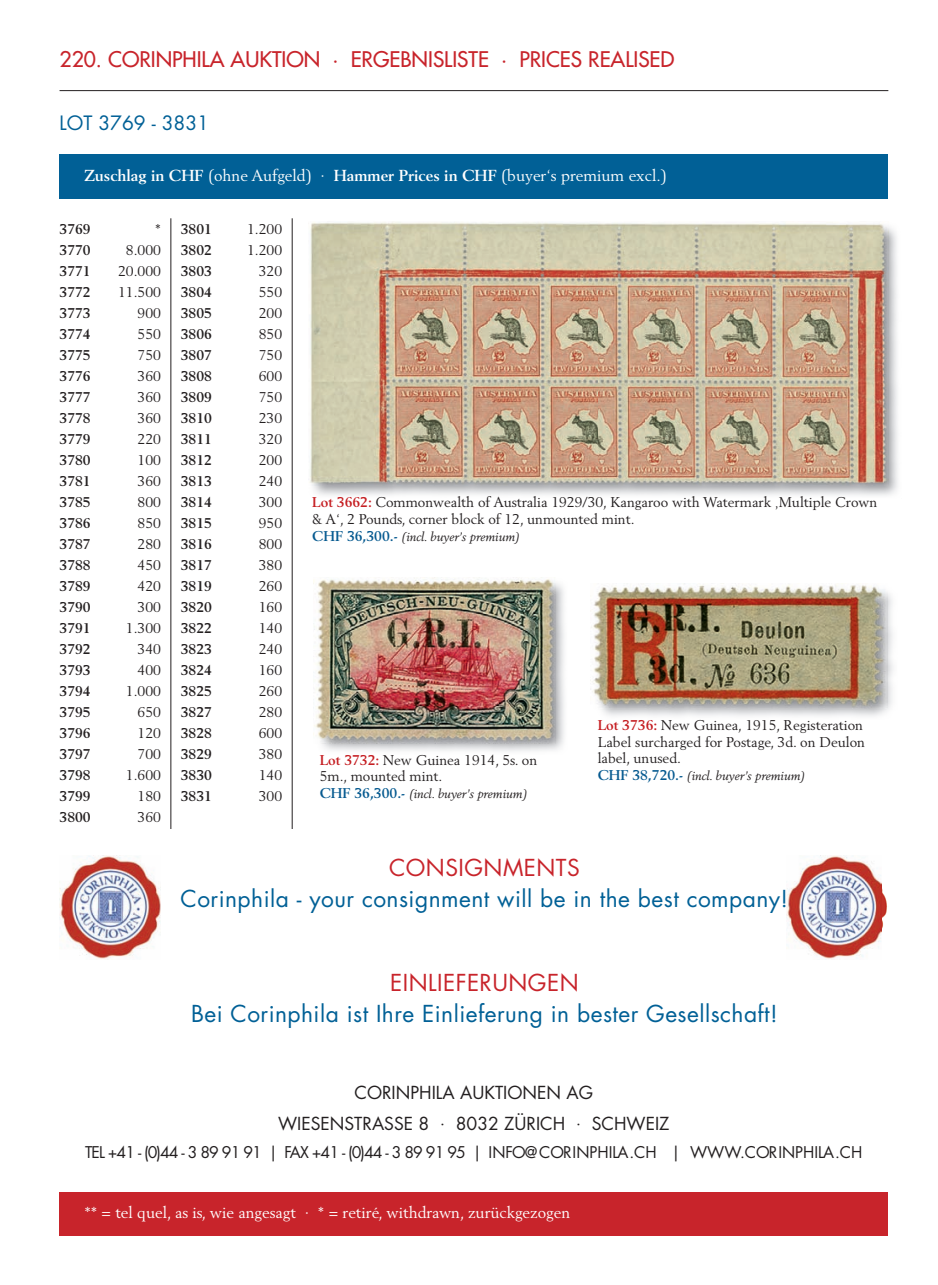
<style>
.page{position:relative;width:938px;height:1285px;background:#fff}
.page>*{position:absolute;margin:0;border:0;box-sizing:border-box;transform-origin:0 0}
.t1{font:22.75px "Futura Std";letter-spacing:.02em;color:#016096}
.t2{font:22.75px "Futura Std";letter-spacing:.02em;color:#c8242b}
.t3{font:500 21px "Futura Std";color:#c8242b}
.t4{font:19.25px "Futura Std";color:#016096}
.t5{font:17.5px/31px "Futura Std";color:#231f20;text-align:center}
.t6{font:15.75px "Berling LT Std";color:#fff}
.t7{font:15.75px "Futura Std";color:#231f20}
.t8{font:14px/16.8px "Berling LT Std";color:#231f20}
.t9{font:700 14px "Berling LT Std";color:#231f20}
.t10{font:italic 12.25px "Berling LT Std";color:#231f20}
.s1{font-weight:700}
.s2{font-weight:700;color:#c51f23}
.s3{font-weight:700;font-style:normal;font-size:14px;color:#065a90}
.s4{font-family:"Berling LT Std"}
</style>
<div class="page">
<hr style="left:60px;top:90px;width:828px;height:1px;background:#231f20">
<div style="left:60px;top:154px;width:828px;height:44px;background:#016096"></div>
<div style="left:60px;top:1192px;width:828px;height:43px;background:#c8242b"></div>
<hr style="left:170px;top:218px;width:1px;height:945px;background:#231f20">
<hr style="left:292px;top:218px;width:1px;height:945px;background:#231f20">
<div style="left:60px;top:829px;width:821px;height:354px;background:#fff"></div>
<img style="left:787px;top:855px;width:100px;height:104px">
<img style="left:60px;top:855px;width:101px;height:104px">
<img style="left:321px;top:583px;width:243px;height:169px">
<img style="left:313px;top:577px;width:242px;height:166px">
<img style="left:602px;top:592px;width:291px;height:125px">
<img style="left:590px;top:583px;width:297px;height:126px">
<img style="left:313px;top:227px;width:585px;height:269px">
<img style="left:310px;top:222px;width:578px;height:264px">
<h2 class="t3" style="left:60px;top:46px;width:616px">220. CORINPHILA AUKTION · ERGEBNISLISTE · PRICES REALISED</h2>
<h3 class="t4" style="left:60px;top:111px;width:151px">LOT 3769 - 3831</h3>
<p class="t6" style="left:84px;top:166px;width:584px"><span class="s1">Zuschlag in CHF</span> (ohne aufgeld) · <span class="s1">Hammer Prices in CHF</span> (buyer‘s premium excl.)</p>
<p class="t9" style="left:60px;top:221px;width:33px">3769</p>
<p class="t8" style="left:155px;top:221px;width:7px">*</p>
<p class="t9" style="left:60px;top:242px;width:33px">3770</p>
<p class="t8" style="left:126px;top:242px;width:37px">8.000</p>
<p class="t9" style="left:60px;top:263px;width:33px">3771</p>
<p class="t8" style="left:118px;top:263px;width:44px">20.000</p>
<p class="t9" style="left:60px;top:284px;width:33px">3772</p>
<p class="t8" style="left:118px;top:284px;width:44px">11.500</p>
<p class="t9" style="left:60px;top:305px;width:33px">3773</p>
<p class="t8" style="left:138px;top:305px;width:25px">900</p>
<p class="t9" style="left:60px;top:326px;width:33px">3774</p>
<p class="t8" style="left:138px;top:326px;width:25px">550</p>
<p class="t9" style="left:60px;top:347px;width:33px">3775</p>
<p class="t8" style="left:138px;top:347px;width:25px">750</p>
<p class="t9" style="left:60px;top:368px;width:33px">3776</p>
<p class="t8" style="left:138px;top:368px;width:25px">360</p>
<p class="t9" style="left:60px;top:389px;width:33px">3777</p>
<p class="t8" style="left:138px;top:389px;width:25px">360</p>
<p class="t9" style="left:60px;top:410px;width:33px">3778</p>
<p class="t8" style="left:138px;top:410px;width:25px">360</p>
<p class="t9" style="left:60px;top:431px;width:33px">3779</p>
<p class="t8" style="left:138px;top:431px;width:25px">220</p>
<p class="t9" style="left:60px;top:452px;width:33px">3780</p>
<p class="t8" style="left:138px;top:452px;width:25px">100</p>
<p class="t9" style="left:60px;top:473px;width:33px">3781</p>
<p class="t8" style="left:138px;top:473px;width:25px">360</p>
<p class="t9" style="left:60px;top:494px;width:33px">3785</p>
<p class="t8" style="left:138px;top:494px;width:25px">800</p>
<p class="t9" style="left:60px;top:515px;width:33px">3786</p>
<p class="t8" style="left:138px;top:515px;width:25px">850</p>
<p class="t9" style="left:60px;top:536px;width:33px">3787</p>
<p class="t8" style="left:138px;top:536px;width:25px">280</p>
<p class="t9" style="left:60px;top:557px;width:33px">3788</p>
<p class="t8" style="left:138px;top:557px;width:25px">450</p>
<p class="t9" style="left:60px;top:578px;width:33px">3789</p>
<p class="t8" style="left:138px;top:578px;width:25px">420</p>
<p class="t9" style="left:60px;top:599px;width:33px">3790</p>
<p class="t8" style="left:138px;top:599px;width:25px">300</p>
<p class="t9" style="left:60px;top:620px;width:33px">3791</p>
<p class="t8" style="left:126px;top:620px;width:37px">1.300</p>
<p class="t9" style="left:60px;top:641px;width:33px">3792</p>
<p class="t8" style="left:138px;top:641px;width:25px">340</p>
<p class="t9" style="left:60px;top:662px;width:33px">3793</p>
<p class="t8" style="left:138px;top:662px;width:25px">400</p>
<p class="t9" style="left:60px;top:683px;width:33px">3794</p>
<p class="t8" style="left:126px;top:682px;width:37px">1.000</p>
<p class="t9" style="left:60px;top:704px;width:33px">3795</p>
<p class="t8" style="left:138px;top:703px;width:25px">650</p>
<p class="t9" style="left:60px;top:725px;width:33px">3796</p>
<p class="t8" style="left:138px;top:724px;width:25px">120</p>
<p class="t9" style="left:60px;top:746px;width:33px">3797</p>
<p class="t8" style="left:138px;top:745px;width:25px">700</p>
<p class="t9" style="left:60px;top:767px;width:33px">3798</p>
<p class="t8" style="left:126px;top:766px;width:37px">1.600</p>
<p class="t9" style="left:60px;top:788px;width:33px">3799</p>
<p class="t8" style="left:138px;top:787px;width:25px">180</p>
<p class="t9" style="left:60px;top:809px;width:33px">3800</p>
<p class="t8" style="left:138px;top:808px;width:25px">360</p>
<p class="t9" style="left:181px;top:221px;width:33px">3801</p>
<p class="t8" style="left:247px;top:221px;width:37px">1.200</p>
<p class="t9" style="left:181px;top:242px;width:33px">3802</p>
<p class="t8" style="left:247px;top:242px;width:37px">1.200</p>
<p class="t9" style="left:181px;top:263px;width:33px">3803</p>
<p class="t8" style="left:259px;top:263px;width:25px">320</p>
<p class="t9" style="left:181px;top:284px;width:33px">3804</p>
<p class="t8" style="left:259px;top:284px;width:25px">550</p>
<p class="t9" style="left:181px;top:305px;width:33px">3805</p>
<p class="t8" style="left:259px;top:305px;width:25px">200</p>
<p class="t9" style="left:181px;top:326px;width:33px">3806</p>
<p class="t8" style="left:259px;top:326px;width:25px">850</p>
<p class="t9" style="left:181px;top:347px;width:33px">3807</p>
<p class="t8" style="left:259px;top:347px;width:25px">750</p>
<p class="t9" style="left:181px;top:368px;width:33px">3808</p>
<p class="t8" style="left:259px;top:368px;width:25px">600</p>
<p class="t9" style="left:181px;top:389px;width:33px">3809</p>
<p class="t8" style="left:259px;top:389px;width:25px">750</p>
<p class="t9" style="left:181px;top:410px;width:33px">3810</p>
<p class="t8" style="left:259px;top:410px;width:25px">230</p>
<p class="t9" style="left:181px;top:431px;width:33px">3811</p>
<p class="t8" style="left:259px;top:431px;width:25px">320</p>
<p class="t9" style="left:181px;top:452px;width:33px">3812</p>
<p class="t8" style="left:259px;top:452px;width:25px">200</p>
<p class="t9" style="left:181px;top:473px;width:33px">3813</p>
<p class="t8" style="left:259px;top:473px;width:25px">240</p>
<p class="t9" style="left:181px;top:494px;width:33px">3814</p>
<p class="t8" style="left:259px;top:494px;width:25px">300</p>
<p class="t9" style="left:181px;top:515px;width:33px">3815</p>
<p class="t8" style="left:259px;top:515px;width:25px">950</p>
<p class="t9" style="left:181px;top:536px;width:33px">3816</p>
<p class="t8" style="left:259px;top:536px;width:25px">800</p>
<p class="t9" style="left:181px;top:557px;width:33px">3817</p>
<p class="t8" style="left:259px;top:557px;width:25px">380</p>
<p class="t9" style="left:181px;top:578px;width:33px">3819</p>
<p class="t8" style="left:259px;top:578px;width:25px">260</p>
<p class="t9" style="left:181px;top:599px;width:33px">3820</p>
<p class="t8" style="left:259px;top:599px;width:25px">160</p>
<p class="t9" style="left:181px;top:620px;width:33px">3822</p>
<p class="t8" style="left:259px;top:620px;width:25px">140</p>
<p class="t9" style="left:181px;top:641px;width:33px">3823</p>
<p class="t8" style="left:259px;top:641px;width:25px">240</p>
<p class="t9" style="left:181px;top:662px;width:33px">3824</p>
<p class="t8" style="left:259px;top:662px;width:25px">160</p>
<p class="t9" style="left:181px;top:683px;width:33px">3825</p>
<p class="t8" style="left:259px;top:683px;width:25px">260</p>
<p class="t9" style="left:181px;top:704px;width:33px">3827</p>
<p class="t8" style="left:259px;top:704px;width:25px">280</p>
<p class="t9" style="left:181px;top:725px;width:33px">3828</p>
<p class="t8" style="left:259px;top:725px;width:25px">600</p>
<p class="t9" style="left:181px;top:746px;width:33px">3829</p>
<p class="t8" style="left:259px;top:746px;width:25px">380</p>
<p class="t9" style="left:181px;top:767px;width:33px">3830</p>
<p class="t8" style="left:259px;top:767px;width:25px">140</p>
<p class="t9" style="left:181px;top:788px;width:33px">3831</p>
<p class="t8" style="left:259px;top:788px;width:25px">300</p>
<p class="t8" style="left:312px;top:494px;width:566px"><span class="s2">Lot 3662:</span> commonwealth of australia 1929/30, Kangaroo with Watermark ‚Multiple crown &amp; a‘, 2 Pounds, corner block of 12, unmounted mint.</p>
<p class="t10" style="left:312px;top:529px;width:209px"><span class="s3">CHF 36,300.-</span> (incl. buyer’s premium)</p>
<p class="t8" style="left:320px;top:751px;width:219px"><span class="s2">Lot 3732:</span> new guinea 1914, 5s. on<br>5m., mounted mint.</p>
<p class="t10" style="left:320px;top:786px;width:209px"><span class="s3">CHF 36,300.-</span> (incl. buyer’s premium)</p>
<p class="t8" style="left:597px;top:716px;width:269px"><span class="s2">Lot 3736:</span> new guinea, 1915, registeration label surcharged for Postage, 3d. on deulon label, unused.</p>
<p class="t10" style="left:597px;top:768px;width:209px"><span class="s3">CHF 38,720.-</span> (incl. buyer’s premium)</p>
<h1 class="t2" style="left:389px;top:853px;width:192px">CONSIGNMENTS</h1>
<h1 class="t1" style="left:181px;top:884px;width:609px">Corinphila - your consignment will be in the best company!</h1>
<h1 class="t2" style="left:390px;top:968px;width:190px">EINLIEFERUNGEN</h1>
<h1 class="t1" style="left:191px;top:999px;width:588px">Bei Corinphila ist Ihre Einlieferung in bester Gesellschaft!</h1>
<p class="t5" style="left:278px;top:1077px;width:393px">CORINPHILA AUKTIONEN AG<br>WIESENSTRASSE 8 <span class="s4">∙</span> 8032 ZÜRICH <span class="s4">∙</span> SCHWEIZ</p>
<p class="t7" style="left:85px;top:1142px;width:779px">TEL +41 - (0)44 - 3 89 91 91 | FAX +41 - (0)44 - 3 89 91 95 | INFO@ CORINPHILA.CH | WWW.CORINPHILA.CH</p>
<p class="t6" style="left:84px;top:1203px;width:487px">** = tel quel, as is, wie angesagt · * = retiré, withdrawn, zurückgezogen</p>
</div>
